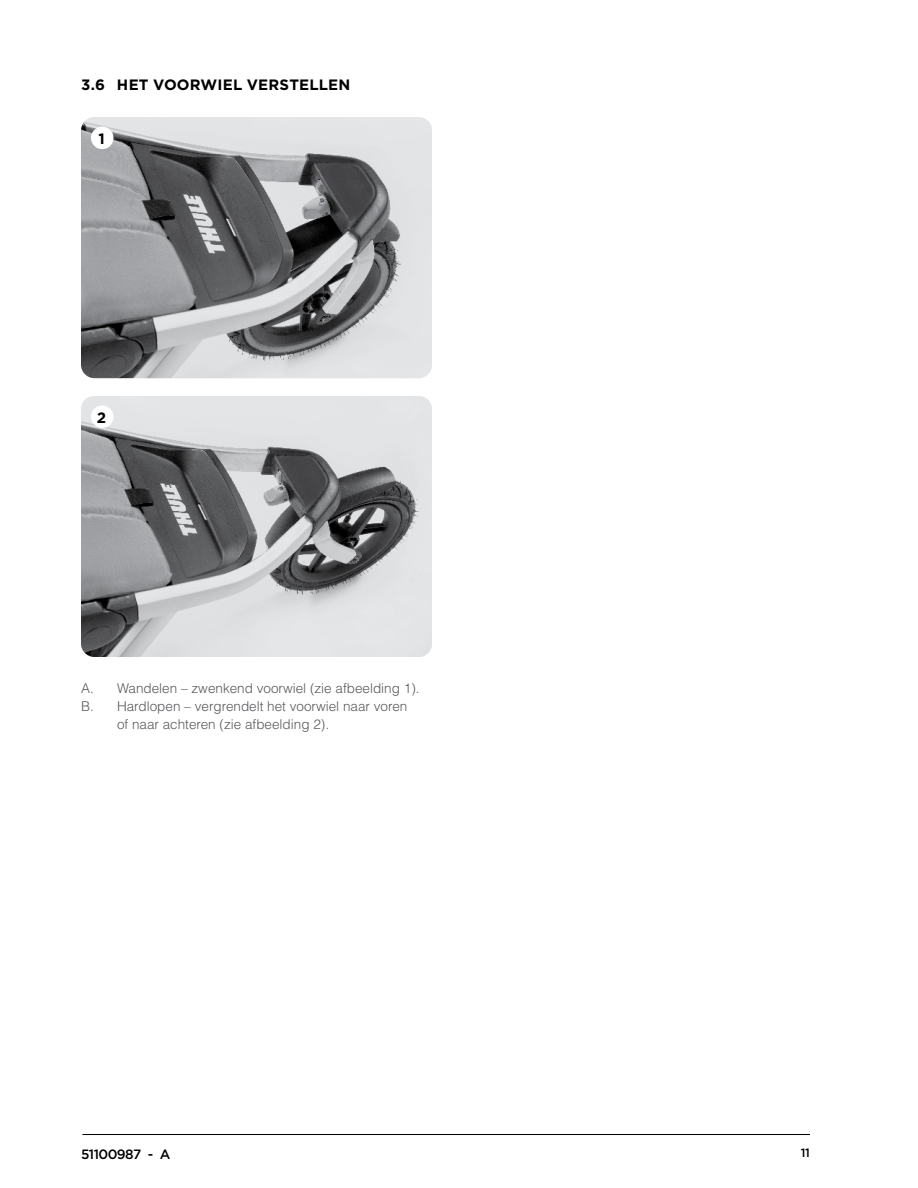
<style>
.page{position:relative;width:918px;height:1188px;background:#fff}
.page>*{position:absolute;margin:0;border:0;box-sizing:border-box;transform-origin:0 0}
.t1{font:700 15px "Gotham";color:#000}
.t2{font:300 13.5px "Helvetica";color:#58595b}
.t3{font:500 13.5px "Thule";letter-spacing:-.04em;color:#000}
.t4{font:500 12px "Thule";color:#000}
</style>
<div class="page">
<hr style="left:82px;top:1134px;width:728px;height:1px;background:#000">
<img style="left:81px;top:117px;width:351px;height:261px">
<div style="left:91px;top:127px;width:23px;height:22px;background:#fff;border-radius:50%"></div>
<img style="left:81px;top:396px;width:351px;height:261px">
<div style="left:91px;top:406px;width:23px;height:22px;background:#fff;border-radius:50%"></div>
<p class="t1" style="left:81px;top:75px;width:36px">3.6 HET</p>
<p class="t1" style="left:153px;top:75px;width:25px">VOORW</p>
<p class="t1" style="left:217px;top:75px;width:52px">IEL VERSTELLEN</p>
<p class="t1" style="left:98px;top:129px;width:8px">1</p>
<p class="t1" style="left:97px;top:407px;width:11px">2</p>
<p class="t2" style="left:81px;top:680px;width:340px">A. Wandelen – zwenkend voorwiel (zie afbeelding 1).</p>
<p class="t2" style="left:81px;top:698px;width:328px">B. Hardlopen – vergrendelt het voorwiel naar voren</p>
<p class="t2" style="left:117px;top:716px;width:214px">of naar achteren (zie afbeelding 2).</p>
<p class="t3" style="left:81px;top:1145px;width:91px">51100987 - A</p>
<p class="t4" style="left:801px;top:1145px;width:11px">11</p>
</div>
